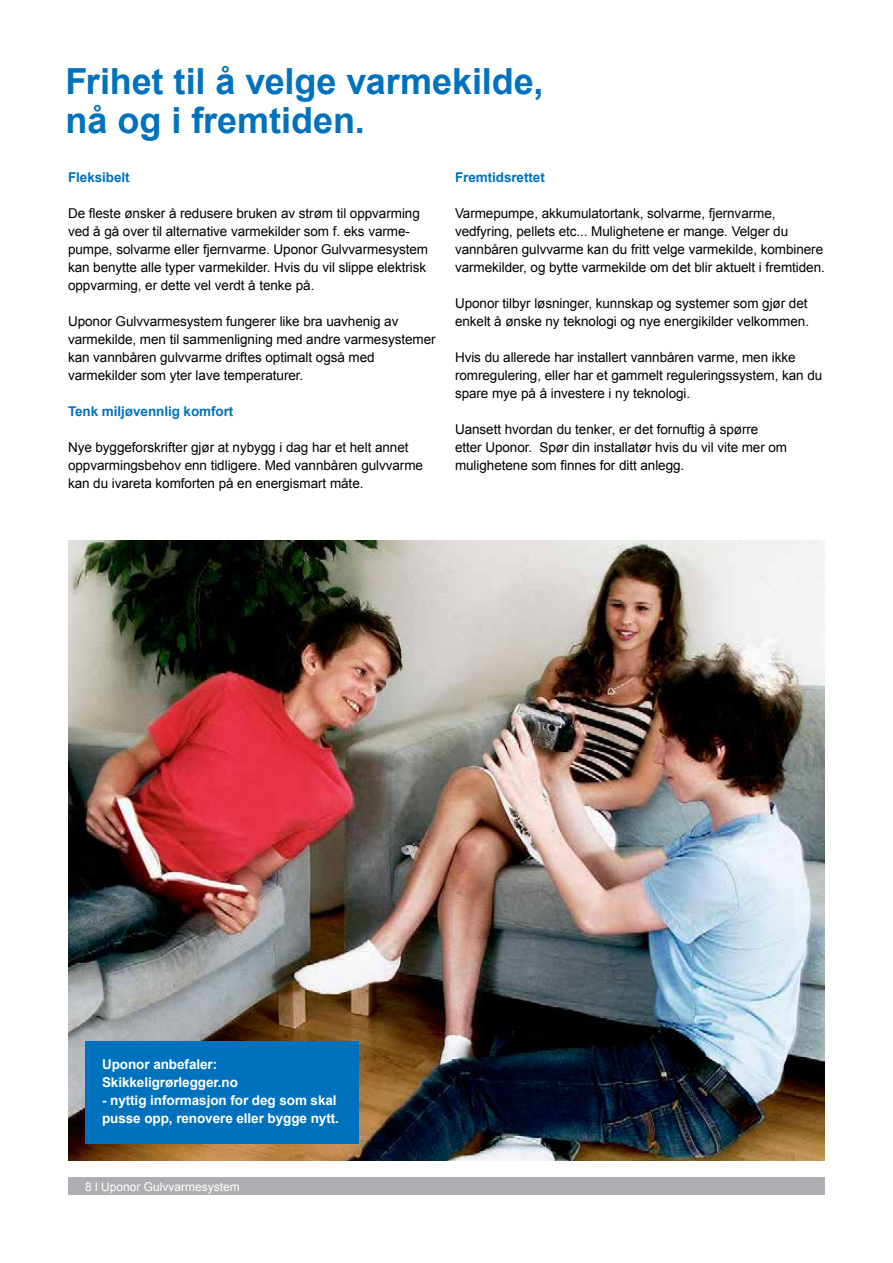
<style>
.page{position:relative;width:893px;height:1263px;background:#fff}
.page>*{position:absolute;margin:0;border:0;box-sizing:border-box;transform-origin:0 0}
.t1{font:700 36px/39px "Arial";color:#0072bd}
.t2{font:13.5px/18px "Arial";letter-spacing:-.005em;color:#000}
.t3{font:700 13.5px/18px "Arial";letter-spacing:-.005em;color:#fff}
.t4{font:700 13.5px "Arial";letter-spacing:-.005em;color:#0072bd}
.t5{font:12px "Arial";color:#fff}
</style>
<div class="page">
<div style="left:68px;top:1178px;width:757px;height:17px;background:#aeafb2"></div>
<img style="left:68px;top:540px;width:757px;height:621px">
<div style="left:85px;top:1042px;width:273px;height:102px;background:#0072bd"></div>
<h1 class="t1" style="left:66px;top:63px;width:479px">Frihet til å velge varmekilde, nå og i fremtiden.</h1>
<p class="t4" style="left:455px;top:168px;width:91px">Fremtidsrettet</p>
<p class="t2" style="left:455px;top:204px;width:371px">Varmepumpe, akkumulatortank, solvarme, fjernvarme, vedfyring, pellets etc... Mulighetene er mange. Velger du vannbåren gulvvarme kan du fritt velge varmekilde, kombinere varmekilder, og bytte varmekilde om det blir aktuelt i fremtiden.</p>
<p class="t2" style="left:455px;top:294px;width:356px">Uponor tilbyr løsninger, kunnskap og systemer som gjør det enkelt å ønske ny teknologi og nye energikilder velkommen.</p>
<p class="t2" style="left:455px;top:348px;width:369px">Hvis du allerede har installert vannbåren varme, men ikke romregulering, eller har et gammelt reguleringssystem, kan du spare mye på å investere i ny teknologi.</p>
<p class="t2" style="left:455px;top:420px;width:334px">Uansett hvordan du tenker, er det fornuftig å spørre etter Uponor. Spør din installatør hvis du vil vite mer om mulighetene som finnes for ditt anlegg.</p>
<p class="t4" style="left:68px;top:168px;width:63px">Fleksibelt</p>
<p class="t2" style="left:68px;top:204px;width:362px">De fleste ønsker å redusere bruken av strøm til oppvarming ved å gå over til alternative varmekilder som f. eks varme&shy;pumpe, solvarme eller fjernvarme. Uponor Gulvvarmesystem kan benytte alle typer varmekilder. Hvis du vil slippe elektrisk oppvarming, er dette vel verdt å tenke på.</p>
<p class="t2" style="left:68px;top:312px;width:369px">Uponor Gulvvarmesystem fungerer like bra uavhenig av varmekilde, men til sammenligning med andre varmesystemer kan vannbåren gulvvarme driftes optimalt også med varmekilder som yter lave temperaturer.</p>
<p class="t4" style="left:68px;top:402px;width:167px">Tenk miljøvennlig komfort</p>
<p class="t2" style="left:68px;top:438px;width:357px">Nye byggeforskrifter gjør at nybygg i dag har et helt annet oppvarmingsbehov enn tidligere. Med vannbåren gulvvarme kan du ivareta komforten på en energismart måte.</p>
<p class="t3" style="left:102px;top:1055px;width:137px">Uponor anbefaler:<br>Skikkeligrørlegger.no</p>
<p class="t3" style="left:102px;top:1091px;width:238px">- nyttig informasjon for deg som skal pusse opp, renovere eller bygge nytt.</p>
<p class="t5" style="left:85px;top:1179px;width:156px">8 l Uponor Gulvvarmesystem</p>
</div>
